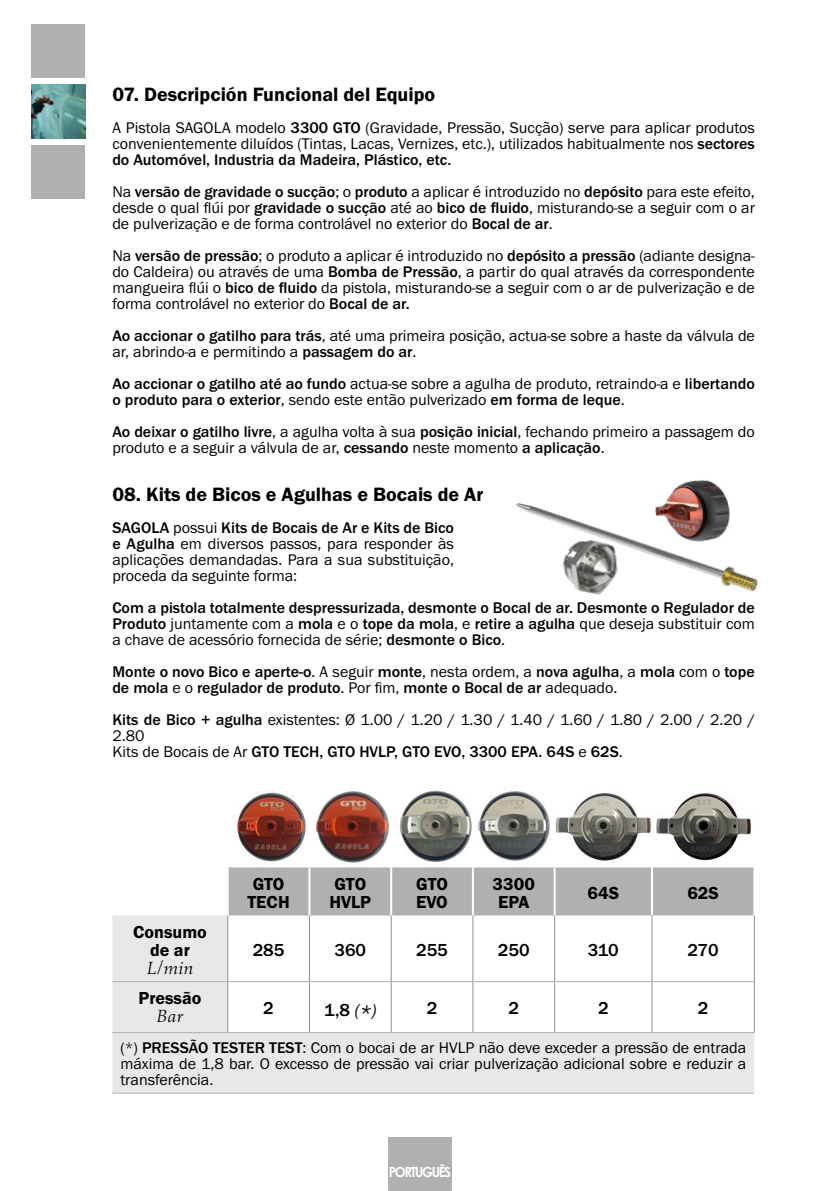
<style>
.page{position:relative;width:840px;height:1191px;background:#fff}
.page>*{position:absolute;margin:0;border:0;box-sizing:border-box;transform-origin:0 0}
.t1{font:600 20px "Franklin Gothic Itc T";color:#000}
.t2{font:600 18px/18px "Franklin Gothic Itc T";color:#000}
.t3{font:500 18px "Franklin Gothic Itc T";color:#000}
.t4{font:italic 18px "Aldus";color:#000}
.t5{font:16px/16px "Franklin Gothic Itc T";color:#000;text-align:justify}
.t6{font:500 16px/16px "Franklin Gothic Itc T";color:#000}
.t7{font:700 14px "Century Gothic";letter-spacing:-.1em;color:#fff;scale:.93 1}
.s1{font-weight:500}
.s2{font-weight:400}
.s3{font-weight:400;font-style:italic}
.s4{font-weight:400;font-style:italic;font-size:22px}
</style>
<div class="page">
<div style="left:388px;top:1137px;width:63px;height:54px;background:#b0b0b0"></div>
<div style="left:31px;top:24px;width:54px;height:54px;background:#b0b0b0"></div>
<img style="left:31px;top:85px;width:54px;height:54px">
<div style="left:31px;top:145px;width:54px;height:54px;background:#b0b0b0"></div>
<div style="left:228px;top:867px;width:525px;height:48px;background:#b0b0b0"></div>
<svg style="left:112px;top:915px;width:642px;height:177px"></svg>
<hr style="left:308px;top:867px;width:2px;height:48px;background:#fff">
<hr style="left:390px;top:867px;width:2px;height:48px;background:#fff">
<hr style="left:471px;top:867px;width:2px;height:48px;background:#fff">
<hr style="left:553px;top:867px;width:2px;height:48px;background:#fff">
<hr style="left:650px;top:867px;width:2px;height:48px;background:#fff">
<hr style="left:227px;top:915px;width:1px;height:66px;background:#8f8f8c">
<hr style="left:309px;top:915px;width:1px;height:66px;background:#8f8f8c">
<hr style="left:390px;top:915px;width:1px;height:66px;background:#8f8f8c">
<hr style="left:472px;top:915px;width:1px;height:66px;background:#8f8f8c">
<hr style="left:554px;top:915px;width:1px;height:66px;background:#8f8f8c">
<hr style="left:651px;top:915px;width:1px;height:66px;background:#8f8f8c">
<hr style="left:753px;top:915px;width:1px;height:66px;background:#8f8f8c">
<hr style="left:227px;top:982px;width:1px;height:50px;background:#8f8f8c">
<hr style="left:309px;top:982px;width:1px;height:50px;background:#8f8f8c">
<hr style="left:390px;top:982px;width:1px;height:50px;background:#8f8f8c">
<hr style="left:472px;top:982px;width:1px;height:50px;background:#8f8f8c">
<hr style="left:554px;top:982px;width:1px;height:50px;background:#8f8f8c">
<hr style="left:651px;top:982px;width:1px;height:50px;background:#8f8f8c">
<hr style="left:753px;top:981px;width:1px;height:51px;background:#8f8f8c">
<hr style="left:112px;top:981px;width:115px;height:1px;background:#b0b0b0">
<hr style="left:227px;top:981px;width:82px;height:1px;background:#b0b0b0">
<hr style="left:309px;top:981px;width:82px;height:1px;background:#b0b0b0">
<hr style="left:391px;top:981px;width:81px;height:1px;background:#b0b0b0">
<hr style="left:472px;top:981px;width:82px;height:1px;background:#b0b0b0">
<hr style="left:554px;top:981px;width:97px;height:1px;background:#b0b0b0">
<hr style="left:651px;top:981px;width:102px;height:1px;background:#b0b0b0">
<hr style="left:112px;top:1032px;width:115px;height:1px;background:#b0b0b0">
<hr style="left:227px;top:1032px;width:82px;height:1px;background:#b0b0b0">
<hr style="left:309px;top:1032px;width:82px;height:1px;background:#b0b0b0">
<hr style="left:391px;top:1032px;width:81px;height:1px;background:#b0b0b0">
<hr style="left:472px;top:1032px;width:82px;height:1px;background:#b0b0b0">
<hr style="left:554px;top:1032px;width:97px;height:1px;background:#b0b0b0">
<hr style="left:651px;top:1032px;width:103px;height:1px;background:#b0b0b0">
<hr style="left:112px;top:1092px;width:115px;height:1px;background:#b0b0b0">
<hr style="left:227px;top:1092px;width:82px;height:1px;background:#b0b0b0">
<hr style="left:309px;top:1092px;width:82px;height:1px;background:#b0b0b0">
<hr style="left:391px;top:1092px;width:81px;height:1px;background:#b0b0b0">
<hr style="left:472px;top:1092px;width:82px;height:1px;background:#b0b0b0">
<hr style="left:554px;top:1092px;width:97px;height:1px;background:#b0b0b0">
<hr style="left:651px;top:1092px;width:103px;height:1px;background:#b0b0b0">
<img style="left:237px;top:792px;width:72px;height:70px">
<img style="left:316px;top:791px;width:73px;height:72px">
<img style="left:400px;top:790px;width:72px;height:72px">
<img style="left:478px;top:791px;width:72px;height:70px">
<img style="left:555px;top:793px;width:196px;height:68px">
<img style="left:513px;top:503px;width:245px;height:92px">
<img style="left:644px;top:480px;width:98px;height:76px">
<p class="t1" style="left:112px;top:82px;width:324px">07. Descripción Funcional del Equipo</p>
<p class="t5" style="left:112px;top:119px;width:643px">A Pistola SAGOLA modelo <span class="s1">3300 GTO</span> (Gravidade, Pressão, Sucção) serve para aplicar produtos convenientemente diluídos (Tintas, Lacas, Vernizes, etc.), utilizados habitualmente nos <span class="s1">sectores do Automóvel, Industria da Madeira, Plástico, etc.</span></p>
<p class="t5" style="left:112px;top:183px;width:643px">Na <span class="s1">versão de gravidade o sucção</span>; o <span class="s1">produto</span> a aplicar é introduzido no <span class="s1">depósito</span> para este efeito, desde o qual flúi por <span class="s1">gravidade o sucção</span> até ao <span class="s1">bico de fluido</span>, misturando-se a seguir com o ar de pulverização e de forma controlável no exterior do <span class="s1">Bocal de ar</span>.</p>
<p class="t5" style="left:112px;top:247px;width:643px">Na <span class="s1">versão de pressão</span>; o produto a aplicar é introduzido no <span class="s1">depósito a pressão</span> (adiante designa&shy;do Caldeira) ou através de uma <span class="s1">Bomba de Pressão</span>, a partir do qual através da correspondente mangueira flúi o <span class="s1">bico de fluido</span> da pistola, misturando-se a seguir com o ar de pulverização e de forma controlável no exterior do <span class="s1">Bocal de ar.</span></p>
<p class="t5" style="left:112px;top:327px;width:643px"><span class="s1">Ao accionar o gatilho para trás</span>, até uma primeira posição, actua-se sobre a haste da válvula de ar, abrindo-a e permitindo a <span class="s1">passagem do ar</span>.</p>
<p class="t6" style="left:112px;top:375px;width:643px">Ao accionar o gatilho até ao fundo <span class="s2">actua-se sobre a agulha de produto, retraindo-a e</span> libertando o produto para o exterior<span class="s2">, sendo este então pulverizado</span> em forma de leque<span class="s2">.</span></p>
<p class="t5" style="left:112px;top:423px;width:643px"><span class="s1">Ao deixar o gatilho livre</span>, a agulha volta à sua <span class="s1">posição inicial</span>, fechando primeiro a passagem do produto e a seguir a válvula de ar, <span class="s1">cessando</span> neste momento <span class="s1">a aplicação</span>.</p>
<p class="t1" style="left:112px;top:482px;width:372px">08. Kits de Bicos e Agulhas e Bocais de Ar</p>
<p class="t5" style="left:112px;top:519px;width:343px"><span class="s1">SAGOLA</span> possui <span class="s1">Kits de Bocais de Ar e Kits de Bico e Agulha</span> em diversos passos, para responder às aplicações demandadas. Para a sua substituição, proceda da seguinte forma:</p>
<p class="t6" style="left:112px;top:599px;width:643px;text-align:justify">Com a pistola totalmente despressurizada, desmonte o Bocal de ar. Desmonte o Regulador de Produto <span class="s2">juntamente com a</span> mola <span class="s2">e o</span> tope da mola<span class="s2">, e</span> retire a agulha <span class="s2">que deseja substituir com a chave de acessório fornecida de série;</span> desmonte o Bico<span class="s2">.</span></p>
<p class="t6" style="left:112px;top:663px;width:643px">Monte o novo Bico e aperte-o<span class="s2">. A seguir</span> monte<span class="s2">, nesta ordem, a</span> nova agulha<span class="s2">, a</span> mola <span class="s2">com o</span> tope de mola <span class="s2">e o</span> regulador de produto<span class="s2">. Por fim,</span> monte o Bocal de ar <span class="s2">adequado.</span></p>
<p class="t5" style="left:112px;top:711px;width:643px;text-align:left"><span class="s1">Kits de Bico + agulha</span> existentes: Ø 1.00 / 1.20 / 1.30 / 1.40 / 1.60 / 1.80 / 2.00 / 2.20 /<br>2.80<br>Kits de Bocais de Ar <span class="s1">GTO TECH, GTO HVLP, GTO EVO, 3300 EPA. 64S</span> e <span class="s1">62S</span>.</p>
<p class="t2" style="left:133px;top:922px;width:75px;text-align:center">Consumo de ar</p>
<p class="t4" style="left:146px;top:957px;width:49px">L/min</p>
<p class="t2" style="left:247px;top:874px;width:44px">GTO<br>TECH</p>
<p class="t2" style="left:329px;top:874px;width:43px">GTO<br>HVLP</p>
<p class="t2" style="left:416px;top:874px;width:33px">GTO<br>EVO</p>
<p class="t2" style="left:492px;top:874px;width:44px;text-align:center">3300<br>EPA</p>
<p class="t2" style="left:587px;top:883px;width:33px">64S</p>
<p class="t2" style="left:687px;top:883px;width:33px">62S</p>
<p class="t3" style="left:252px;top:939px;width:33px">285</p>
<p class="t3" style="left:334px;top:939px;width:33px">360</p>
<p class="t3" style="left:416px;top:939px;width:33px">255</p>
<p class="t3" style="left:497px;top:939px;width:33px">250</p>
<p class="t3" style="left:587px;top:939px;width:32px">310</p>
<p class="t3" style="left:687px;top:939px;width:33px">270</p>
<p class="t2" style="left:138px;top:988px;width:65px">Pressão</p>
<p class="t4" style="left:156px;top:1005px;width:28px">Bar</p>
<p class="t3" style="left:263px;top:997px;width:12px">2</p>
<p class="t3" style="left:324px;top:999px;width:54px">1,8 <span class="s3">(</span><span class="s4">*</span><span class="s3">)</span></p>
<p class="t3" style="left:426px;top:997px;width:12px">2</p>
<p class="t3" style="left:508px;top:997px;width:12px">2</p>
<p class="t3" style="left:597px;top:997px;width:12px">2</p>
<p class="t3" style="left:697px;top:997px;width:12px">2</p>
<p class="t5" style="left:120px;top:1039px;width:627px">(*) <span class="s1">PRESSÃO TESTER TEST</span>: Com o bocai de ar HVLP não deve exceder a pressão de entrada máxima de 1,8 bar. O excesso de pressão vai criar pulverização adicional sobre e reduzir a transferência.</p>
<p class="t7" style="left:389px;top:1161px;width:68px">PORTUGUÊS</p>
</div>
